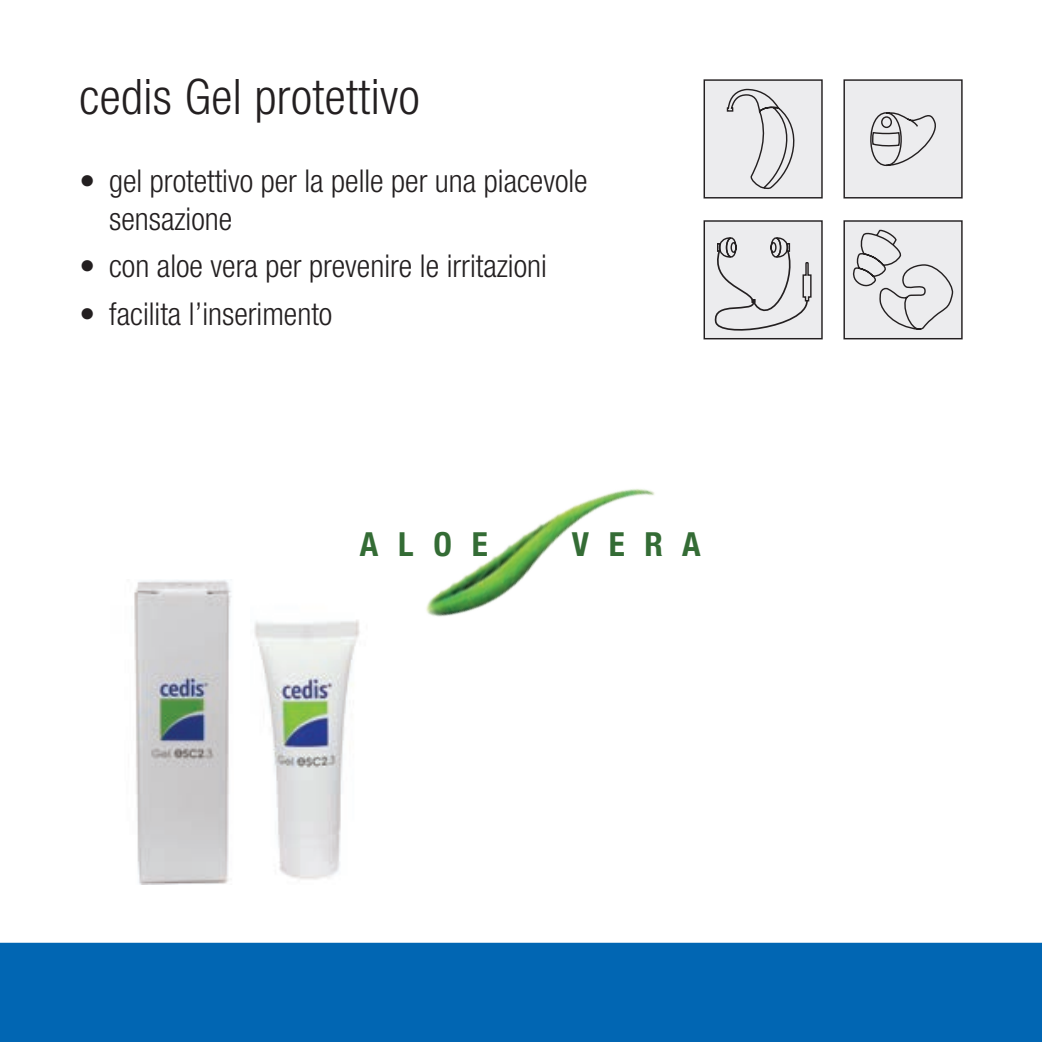
<style>
.page{position:relative;width:1042px;height:1042px;background:#fff}
.page>*{position:absolute;margin:0;border:0;box-sizing:border-box;transform-origin:0 0}
.t1{font:300 condensed 49px "Helvetica Neue LT Pro";letter-spacing:.01em;color:#231f20}
.t2{font:700 condensed 33.25px "Helvetica Neue LT Pro";letter-spacing:.6em;color:#346c35}
.t3{font:300 condensed 31.5px/37.8px "Helvetica Neue LT Pro";color:#231f20}
</style>
<div class="page">
<div style="left:0;top:943px;width:1042px;height:99px;background:#0166b3"></div>
<div style="left:703px;top:220px;width:119px;height:119px;background:#ececee"></div>
<svg style="left:714px;top:237px;width:98px;height:94px"></svg>
<div style="left:703px;top:220px;width:119px;height:119px;border:1px solid #231f20"></div>
<svg style="left:703px;top:79px;width:119px;height:119px;background:#dbdbdd"></svg>
<svg style="left:843px;top:79px;width:119px;height:119px;background:#dcdcde"></svg>
<svg style="left:843px;top:220px;width:119px;height:119px;background:#d8d8da"></svg>
<img style="left:254px;top:620px;width:106px;height:260px">
<img style="left:134px;top:580px;width:98px;height:304px">
<img style="left:426px;top:488px;width:229px;height:129px">
<h1 class="t1" style="left:79px;top:69px;width:342px">cedis Gel protettivo</h1>
<p class="t3" style="left:109px;top:162px;width:480px;text-indent:-30px">• gel protettivo per la pelle per una piacevole sensazione</p>
<p class="t3" style="left:79px;top:247px;width:469px">• con aloe vera per prevenire le irritazioni</p>
<p class="t3" style="left:79px;top:295px;width:254px">• facilita l’inserimento</p>
<p class="t2" style="left:360px;top:524px;width:130px">ALOE</p>
<p class="t2" style="left:572px;top:524px;width:130px">VERA</p>
</div>
